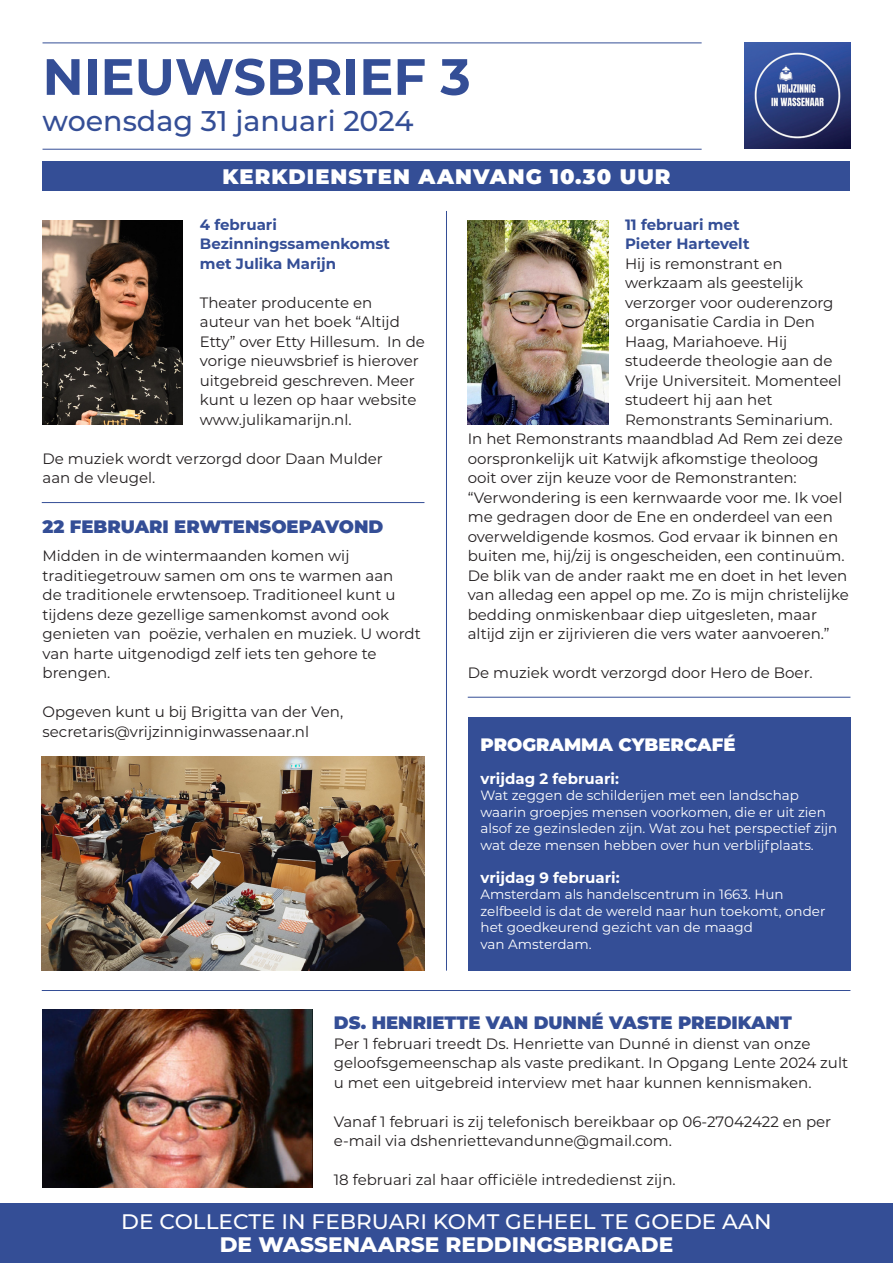
<style>
.page{position:relative;width:893px;height:1263px;background:#fff}
.page>*{position:absolute;margin:0;border:0;box-sizing:border-box;transform-origin:0 0}
.t1{font:700 51px "Montserrat";color:#344e96}
.t2{font:500 28.5px "Montserrat";color:#344e96}
.t3{font:500 21px "Montserrat";color:#fff}
.t4{font:800 21px "Montserrat";color:#fff}
.t5{font:900 21px "Montserrat";letter-spacing:.05em;color:#fff}
.t6{font:900 18px "Montserrat";color:#344e96}
.t7{font:900 18px "Montserrat";color:#fff}
.t8{font:15px/19.5px "Montserrat";color:#231f20}
.t9{font:700 15px/19.5px "Montserrat";color:#344e96}
.t10{font:700 15px "Montserrat";color:#fff}
.t11{font:13.5px/16.5px "Montserrat";color:#fff}
</style>
<div class="page">
<img style="left:744px;top:43px;width:106px;height:106px">
<hr style="left:43px;top:149px;width:659px;height:1px;background:#344e96">
<hr style="left:43px;top:43px;width:659px;height:1px;background:#344e96">
<div style="left:0;top:1203px;width:893px;height:60px;background:#344e96"></div>
<img style="left:42px;top:756px;width:382px;height:215px">
<hr style="left:42px;top:990px;width:808px;height:1px;background:#344e96">
<div style="left:43px;top:162px;width:807px;height:29px;background:#344e96"></div>
<img style="left:468px;top:220px;width:140px;height:204px">
<img style="left:43px;top:220px;width:140px;height:204px">
<hr style="left:446px;top:211px;width:1px;height:760px;background:#344e96">
<div style="left:468px;top:717px;width:382px;height:254px;background:#344e96"></div>
<hr style="left:42px;top:502px;width:382px;height:1px;background:#344e96">
<hr style="left:468px;top:697px;width:382px;height:1px;background:#344e96">
<img style="left:43px;top:1010px;width:269px;height:178px">
<p class="t1" style="left:43px;top:40px;width:430px">NIEUWSBRIEF 3</p>
<p class="t2" style="left:43px;top:101px;width:372px">woensdag 31 januari 2024</p>
<p class="t5" style="left:222px;top:160px;width:449px">KERKDIENSTEN AANVANG 10.30 UUR</p>
<p class="t9" style="left:625px;top:214px;width:116px">11 februari met</p>
<p class="t9" style="left:625px;top:233px;width:126px">Pieter Hartevelt</p>
<p class="t8" style="left:625px;top:253px;width:159px">Hij is remonstrant en</p>
<p class="t8" style="left:625px;top:272px;width:179px">werkzaam als geestelijk</p>
<p class="t8" style="left:625px;top:292px;width:210px">verzorger voor ouderenzorg</p>
<p class="t8" style="left:625px;top:311px;width:191px">organisatie Cardia in Den</p>
<p class="t8" style="left:625px;top:331px;width:164px">Haag, Mariahoeve. Hij</p>
<p class="t8" style="left:625px;top:350px;width:209px">studeerde theologie aan de</p>
<p class="t8" style="left:625px;top:370px;width:218px">Vrije Universiteit. Momenteel</p>
<p class="t8" style="left:625px;top:389px;width:149px">studeert hij aan het</p>
<p class="t8" style="left:625px;top:409px;width:209px">Remonstrants Seminarium.</p>
<p class="t8" style="left:468px;top:428px;width:376px">In het Remonstrants maandblad Ad Rem zei deze</p>
<p class="t8" style="left:468px;top:448px;width:352px">oorspronkelijk uit Katwijk afkomstige theoloog</p>
<p class="t8" style="left:468px;top:467px;width:330px">ooit over zijn keuze voor de Remonstranten:</p>
<p class="t8" style="left:468px;top:487px;width:376px">“Verwondering is een kernwaarde voor me. Ik voel</p>
<p class="t8" style="left:468px;top:506px;width:367px">me gedragen door de Ene en onderdeel van een</p>
<p class="t8" style="left:468px;top:526px;width:372px">overweldigende kosmos. God ervaar ik binnen en</p>
<p class="t8" style="left:468px;top:545px;width:378px">buiten me, hij/zij is ongescheiden, een continuüm.</p>
<p class="t8" style="left:468px;top:565px;width:381px">De blik van de ander raakt me en doet in het leven</p>
<p class="t8" style="left:468px;top:584px;width:382px">van alledag een appel op me. Zo is mijn christelijke</p>
<p class="t8" style="left:468px;top:604px;width:351px">bedding onmiskenbaar diep uitgesleten, maar</p>
<p class="t8" style="left:468px;top:623px;width:363px">altijd zijn er zijrivieren die vers water aanvoeren.”</p>
<p class="t8" style="left:468px;top:662px;width:346px">De muziek wordt verzorgd door Hero de Boer.</p>
<p class="t9" style="left:200px;top:214px;width:79px">4 februari</p>
<p class="t9" style="left:200px;top:233px;width:192px">Bezinningssamenkomst met Julika Marijn</p>
<p class="t8" style="left:200px;top:292px;width:227px">Theater producente en auteur van het boek “Altijd<br>Etty” over Etty Hillesum. In de vorige nieuwsbrief is hierover uitgebreid geschreven. Meer kunt u lezen op haar website www.julikamarijn.nl.</p>
<p class="t8" style="left:43px;top:448px;width:342px">De muziek wordt verzorgd door Daan Mulder</p>
<p class="t8" style="left:43px;top:467px;width:114px">aan de vleugel.</p>
<p class="t6" style="left:43px;top:513px;width:342px">22 FEBRUARI ERWTENSOEPAVOND</p>
<p class="t8" style="left:43px;top:545px;width:380px">Midden in de wintermaanden komen wij traditiegetrouw samen om ons te warmen aan<br>de traditionele erwtensoep. Traditioneel kunt u tijdens deze gezellige samenkomst avond ook genieten van poëzie, verhalen en muziek. U wordt van harte uitgenodigd zelf iets ten gehore te brengen.</p>
<p class="t8" style="left:43px;top:701px;width:302px">Opgeven kunt u bij Brigitta van der Ven, secretaris@vrijzinniginwassenaar.nl</p>
<p class="t7" style="left:480px;top:731px;width:256px">PROGRAMMA CYBERCAFÉ</p>
<p class="t10" style="left:480px;top:767px;width:140px">vrijdag 2 februari:</p>
<p class="t11" style="left:480px;top:786px;width:358px">Wat zeggen de schilderijen met een landschap waarin groepjes mensen voorkomen, die er uit zien alsof ze gezinsleden zijn. Wat zou het perspectief zijn wat deze mensen hebben over hun verblijfplaats.</p>
<p class="t10" style="left:480px;top:866px;width:141px">vrijdag 9 februari:</p>
<p class="t11" style="left:480px;top:885px;width:346px">Amsterdam als handelscentrum in 1663. Hun zelfbeeld is dat de wereld naar hun toekomt, onder het goedkeurend gezicht van de maagd<br>van Amsterdam.</p>
<p class="t6" style="left:334px;top:1009px;width:459px">DS. HENRIETTE VAN DUNNÉ VASTE PREDIKANT</p>
<p class="t8" style="left:334px;top:1033px;width:516px">Per 1 februari treedt Ds. Henriette van Dunné in dienst van onze geloofsgemeenschap als vaste predikant. In Opgang Lente 2024 zult u met een uitgebreid interview met haar kunnen kennismaken.</p>
<p class="t8" style="left:334px;top:1111px;width:499px">Vanaf 1 februari is zij telefonisch bereikbaar op 06-27042422 en per e-mail via dshenriettevandunne@gmail.com.</p>
<p class="t8" style="left:334px;top:1169px;width:343px">18 februari zal haar officiële intrededienst zijn.</p>
<p class="t3" style="left:121px;top:1207px;width:652px">DE COLLECTE IN FEBRUARI KOMT GEHEEL TE GOEDE AAN</p>
<p class="t4" style="left:220px;top:1229px;width:455px">DE WASSENAARSE REDDINGSBRIGADE</p>
</div>
